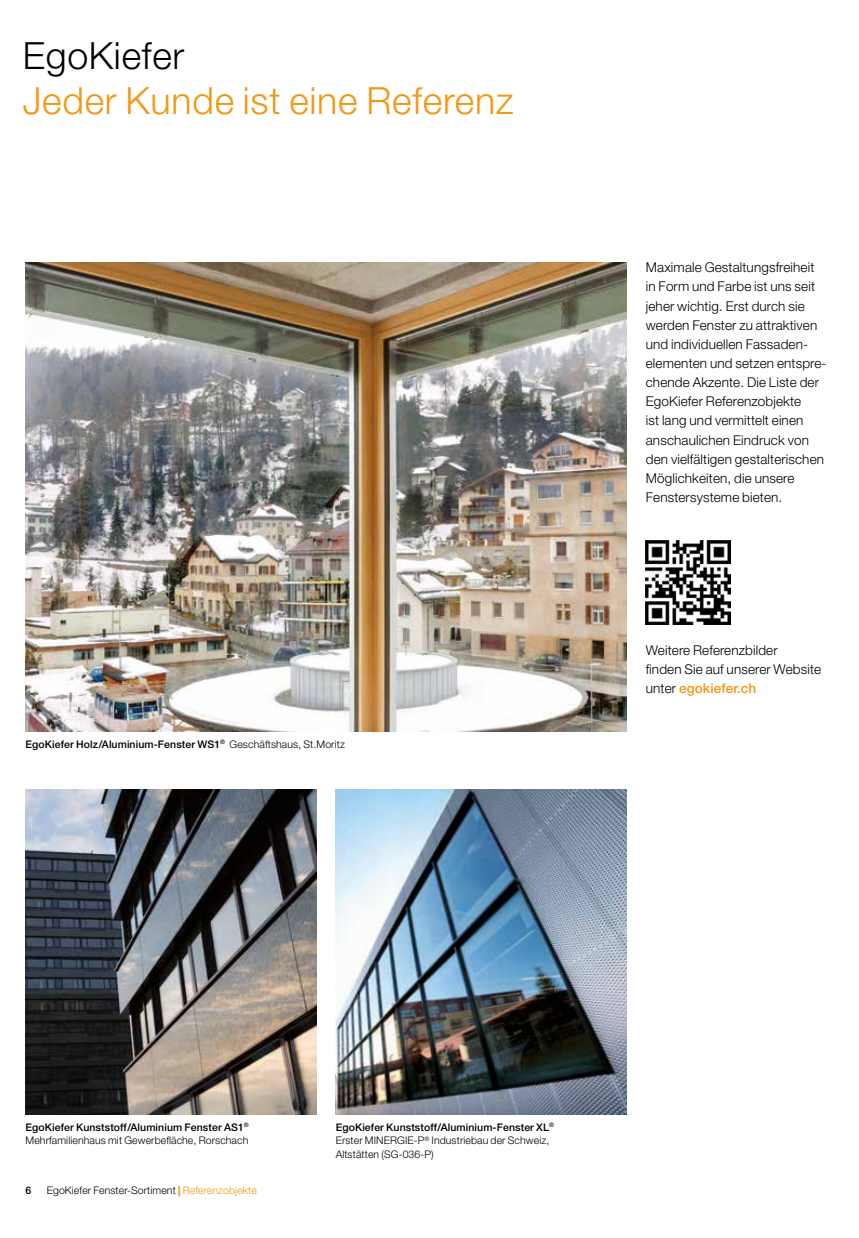
<style>
.page{position:relative;width:859px;height:1238px;background:#fff}
.page>*{position:absolute;margin:0;border:0;box-sizing:border-box;transform-origin:0 0}
.t1{font:300 37.5px "Helvetica Neue LT Std";letter-spacing:.02em;color:#f49712}
.t2{font:300 37.5px "Helvetica Neue LT Std";letter-spacing:.02em;color:#000}
.t3{font:300 13.5px/19.2px "Helvetica Neue LT Std";letter-spacing:.01em;color:#000}
.t4{font:300 10.5px/13.5px "Helvetica Neue LT Std";letter-spacing:.01em;color:#000}
.t5{font:500 10.5px "Helvetica Neue LT Std";letter-spacing:.01em;color:#000}
.s1{font-weight:300}
.s2{font-weight:500;color:#f49712}
.s3{font-weight:500}
.s4{font-weight:800;color:#f49712}
.s5{color:#f49712}
</style>
<div class="page">
<img style="left:26px;top:262px;width:601px;height:469px">
<img style="left:26px;top:789px;width:291px;height:325px">
<img style="left:336px;top:789px;width:291px;height:325px">
<img style="left:646px;top:540px;width:84px;height:84px">
<h1 class="t2" style="left:23px;top:33px;width:163px">EgoKiefer</h1>
<h1 class="t1" style="left:23px;top:78px;width:492px">Jeder Kunde ist eine Referenz</h1>
<p class="t5" style="left:26px;top:737px;width:321px">EgoKiefer Holz/Aluminium-Fenster WS1<sup>®</sup> <span class="s1">Geschäftshaus, St.Moritz</span></p>
<p class="t3" style="left:646px;top:257px;width:182px">Maximale Gestaltungsfreiheit in Form und Farbe ist uns seit jeher wichtig. Erst durch sie werden Fenster zu attraktiven und individuellen Fassaden&shy;elementen und setzen entspre&shy;chende Akzente. Die Liste der<br>EgoKiefer Referenzobjekte<br>ist lang und vermittelt einen anschaulichen Eindruck von den vielfältigen gestalterischen<br>Möglichkeiten, die unsere<br>Fenstersysteme bieten.</p>
<p class="t3" style="left:646px;top:640px;width:177px">Weitere Referenzbilder<br>finden Sie auf unserer Website unter <span class="s2">egokiefer.ch</span></p>
<p class="t4" style="left:26px;top:1119px;width:225px"><span class="s3">EgoKiefer Kunststoff/Aluminium Fenster AS1</span><sup>®<br></sup>Mehrfamilienhaus mit Gewerbefläche, Rorschach</p>
<p class="t5" style="left:26px;top:1184px;width:7px">6</p>
<p class="t4" style="left:47px;top:1183px;width:212px">EgoKiefer Fenster-Sortiment <span class="s4">|</span> <span class="s5">Referenzobjekte</span></p>
<p class="t4" style="left:336px;top:1119px;width:220px"><span class="s3">EgoKiefer Kunststoff/Aluminium-Fenster XL</span><sup>®<br></sup>Erster MINERGIE-P<sup>®</sup> Industriebau der Schweiz,<br>Altstätten (SG-036-P)</p>
</div>
